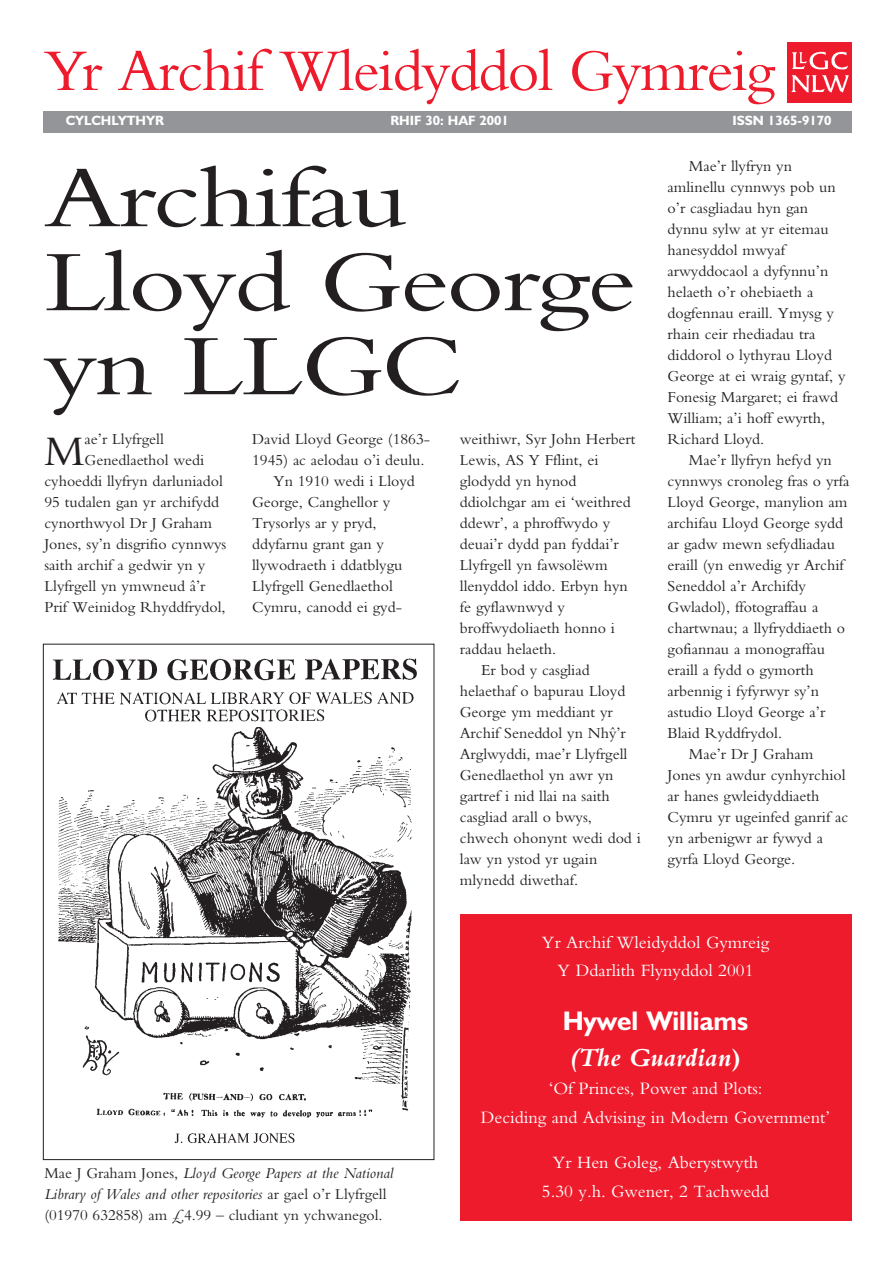
<style>
.page{position:relative;width:893px;height:1262px;background:#fff}
.page>*{position:absolute;margin:0;border:0;box-sizing:border-box;transform-origin:0 0}
.t1{font:90px/84px "Bembo";letter-spacing:-.025em;color:#231f20;scale:1.25 1}
.t2{font:61.5px "Bembo";letter-spacing:-.025em;color:#ee1b2c}
.t3{font:43.95px "Bembo";color:#231f20}
.t4{font:27px "Humanist 521 Bold A";color:#fff}
.t5{font:italic 700 27px "Bembo";color:#fff}
.t6{font:18px/28.5px "Bembo";color:#fff;text-align:center}
.t7{font:15.9px/21px "Bembo";color:#231f20}
.t8{font:15.75px/21px "Bembo";color:#231f20}
.t9{font:13.5px "Humanist 521 Bold A";color:#fff}
.s1{font-style:italic}
.s2{font-style:normal}
</style>
<div class="page">
<div style="left:43px;top:111px;width:808px;height:21px;background:#939598"></div>
<img style="left:52px;top:658px;width:365px;height:485px">
<img style="left:787px;top:43px;width:64px;height:59px">
<div style="left:460px;top:914px;width:391px;height:306px;background:#ee1b2c"></div>
<h2 class="t2" style="left:44px;top:49px;width:732px">Yr Archif Wleidyddol Gymreig</h2>
<p class="t9" style="left:66px;top:116px;width:100px">CYLCHLYTHYR</p>
<p class="t9" style="left:390px;top:116px;width:120px">RHIF 30: HAF 2001</p>
<p class="t9" style="left:732px;top:116px;width:101px">ISSN 1365-9170</p>
<h1 class="t1" style="left:44px;top:164px;width:475px">Archifau<br>Lloyd George yn LLGC</h1>
<h3 class="t3" style="left:44px;top:435px;width:42px">M</h3>
<p class="t7" style="left:85px;top:430px;width:81px">ae’r Llyfrgell</p>
<p class="t7" style="left:85px;top:451px;width:121px">Genedlaethol wedi</p>
<p class="t7" style="left:44px;top:472px;width:180px">cyhoeddi llyfryn darluniadol</p>
<p class="t7" style="left:44px;top:493px;width:176px">95 tudalen gan yr archifydd</p>
<p class="t7" style="left:44px;top:514px;width:169px">cynorthwyol Dr J Graham</p>
<p class="t7" style="left:44px;top:535px;width:183px">Jones, sy’n disgrifio cynnwys</p>
<p class="t7" style="left:44px;top:556px;width:162px">saith archif a gedwir yn y</p>
<p class="t7" style="left:44px;top:577px;width:163px">Llyfrgell yn ymwneud â’r</p>
<p class="t7" style="left:44px;top:598px;width:183px">Prif Weinidog Rhyddfrydol,</p>
<p class="t7" style="left:252px;top:430px;width:179px">David Lloyd George (1863-</p>
<p class="t7" style="left:252px;top:451px;width:174px">1945) ac aelodau o’i deulu.</p>
<p class="t7" style="left:273px;top:472px;width:143px">Yn 1910 wedi i Lloyd</p>
<p class="t7" style="left:252px;top:493px;width:140px">George, Canghellor y</p>
<p class="t7" style="left:252px;top:514px;width:126px">Trysorlys ar y pryd,</p>
<p class="t7" style="left:252px;top:535px;width:133px">ddyfarnu grant gan y</p>
<p class="t7" style="left:252px;top:556px;width:152px">llywodraeth i ddatblygu</p>
<p class="t7" style="left:252px;top:577px;width:142px">Llyfrgell Genedlaethol</p>
<p class="t7" style="left:252px;top:598px;width:151px">Cymru, canodd ei gyd-</p>
<p class="t7" style="left:460px;top:430px;width:177px">weithiwr, Syr John Herbert</p>
<p class="t7" style="left:460px;top:451px;width:140px">Lewis, AS Y Fflint, ei</p>
<p class="t7" style="left:460px;top:472px;width:118px">glodydd yn hynod</p>
<p class="t7" style="left:460px;top:493px;width:172px">ddiolchgar am ei ‘weithred</p>
<p class="t7" style="left:460px;top:514px;width:152px">ddewr’, a phroffwydo y</p>
<p class="t7" style="left:460px;top:535px;width:160px">deuai’r dydd pan fyddai’r</p>
<p class="t7" style="left:460px;top:556px;width:149px">Llyfrgell yn fawsolëwm</p>
<p class="t7" style="left:460px;top:577px;width:169px">llenyddol iddo. Erbyn hyn</p>
<p class="t7" style="left:460px;top:598px;width:107px">fe gyflawnwyd y</p>
<p class="t7" style="left:460px;top:619px;width:157px">broffwydoliaeth honno i</p>
<p class="t7" style="left:460px;top:640px;width:98px">raddau helaeth.</p>
<p class="t7" style="left:481px;top:661px;width:110px">Er bod y casgliad</p>
<p class="t7" style="left:460px;top:682px;width:167px">helaethaf o bapurau Lloyd</p>
<p class="t7" style="left:460px;top:703px;width:154px">George ym meddiant yr</p>
<p class="t7" style="left:460px;top:724px;width:167px">Archif Seneddol yn Nhñ’r</p>
<p class="t7" style="left:460px;top:745px;width:169px">Arglwyddi, mae’r Llyfrgell</p>
<p class="t7" style="left:460px;top:766px;width:155px">Genedlaethol yn awr yn</p>
<p class="t7" style="left:460px;top:787px;width:151px">gartref i nid llai na saith</p>
<p class="t7" style="left:460px;top:808px;width:134px">casgliad arall o bwys,</p>
<p class="t7" style="left:460px;top:829px;width:182px">chwech ohonynt wedi dod i</p>
<p class="t7" style="left:460px;top:850px;width:139px">law yn ystod yr ugain</p>
<p class="t7" style="left:460px;top:871px;width:120px">mlynedd diwethaf.</p>
<p class="t7" style="left:667px;top:157px;width:180px;text-indent:21px">Mae’r llyfryn yn amlinellu cynnwys pob un o’r casgliadau hyn gan dynnu sylw at yr eitemau hanesyddol mwyaf arwyddocaol a dyfynnu’n helaeth o’r ohebiaeth a dogfennau eraill. Ymysg y rhain ceir rhediadau tra diddorol o lythyrau Lloyd<br>George at ei wraig gyntaf, y<br>Fonesig Margaret; ei frawd<br>William; a’i hoff ewyrth,<br>Richard Lloyd.</p>
<p class="t7" style="left:688px;top:451px;width:144px">Mae’r llyfryn hefyd yn</p>
<p class="t7" style="left:667px;top:472px;width:183px">cynnwys cronoleg fras o yrfa</p>
<p class="t7" style="left:667px;top:493px;width:181px">Lloyd George, manylion am</p>
<p class="t7" style="left:667px;top:514px;width:177px">archifau Lloyd George sydd</p>
<p class="t7" style="left:667px;top:535px;width:169px">ar gadw mewn sefydliadau</p>
<p class="t7" style="left:667px;top:556px;width:178px">eraill (yn enwedig yr Archif</p>
<p class="t7" style="left:667px;top:577px;width:140px">Seneddol a’r Archifdy</p>
<p class="t7" style="left:667px;top:598px;width:152px">Gwladol), ffotograffau a</p>
<p class="t7" style="left:667px;top:619px;width:179px">chartwnau; a llyfryddiaeth o</p>
<p class="t7" style="left:667px;top:640px;width:159px">gofiannau a monograffau</p>
<p class="t7" style="left:667px;top:661px;width:147px">eraill a fydd o gymorth</p>
<p class="t7" style="left:667px;top:682px;width:153px">arbennig i fyfyrwyr sy’n</p>
<p class="t7" style="left:667px;top:703px;width:159px">astudio Lloyd George a’r</p>
<p class="t7" style="left:667px;top:724px;width:116px">Blaid Ryddfrydol.</p>
<p class="t7" style="left:688px;top:745px;width:126px">Mae’r Dr J Graham</p>
<p class="t7" style="left:667px;top:766px;width:179px">Jones yn awdur cynhyrchiol</p>
<p class="t7" style="left:667px;top:787px;width:153px">ar hanes gwleidyddiaeth</p>
<p class="t7" style="left:667px;top:808px;width:182px">Cymru yr ugeinfed ganrif ac</p>
<p class="t7" style="left:667px;top:829px;width:157px">yn arbenigwr ar fywyd a</p>
<p class="t7" style="left:667px;top:850px;width:129px">gyrfa Lloyd George.</p>
<p class="t8" style="left:44px;top:1163px;width:350px">Mae J Graham Jones, <span class="s1">Lloyd George Papers at the National<br>Library of Wales and other repositories</span> ar gael o’r Llyfrgell (01970 632858) am £4.99 – cludiant yn ychwanegol.</p>
<p class="t6" style="left:542px;top:929px;width:229px">Yr Archif Wleidyddol Gymreig<br>Y Ddarlith Flynyddol 2001</p>
<h3 class="t4" style="left:562px;top:1011px;width:187px">Hywel Williams</h3>
<h3 class="t5" style="left:570px;top:1047px;width:172px">(The Guardian<span class="s2">)</span></h3>
<p class="t6" style="left:481px;top:1076px;width:351px">‘Of Princes, Power and Plots:<br>Deciding and Advising in Modern Government’</p>
<p class="t6" style="left:542px;top:1150px;width:229px">Yr Hen Goleg, Aberystwyth<br>5.30 y.h. Gwener, 2 Tachwedd</p>
</div>
